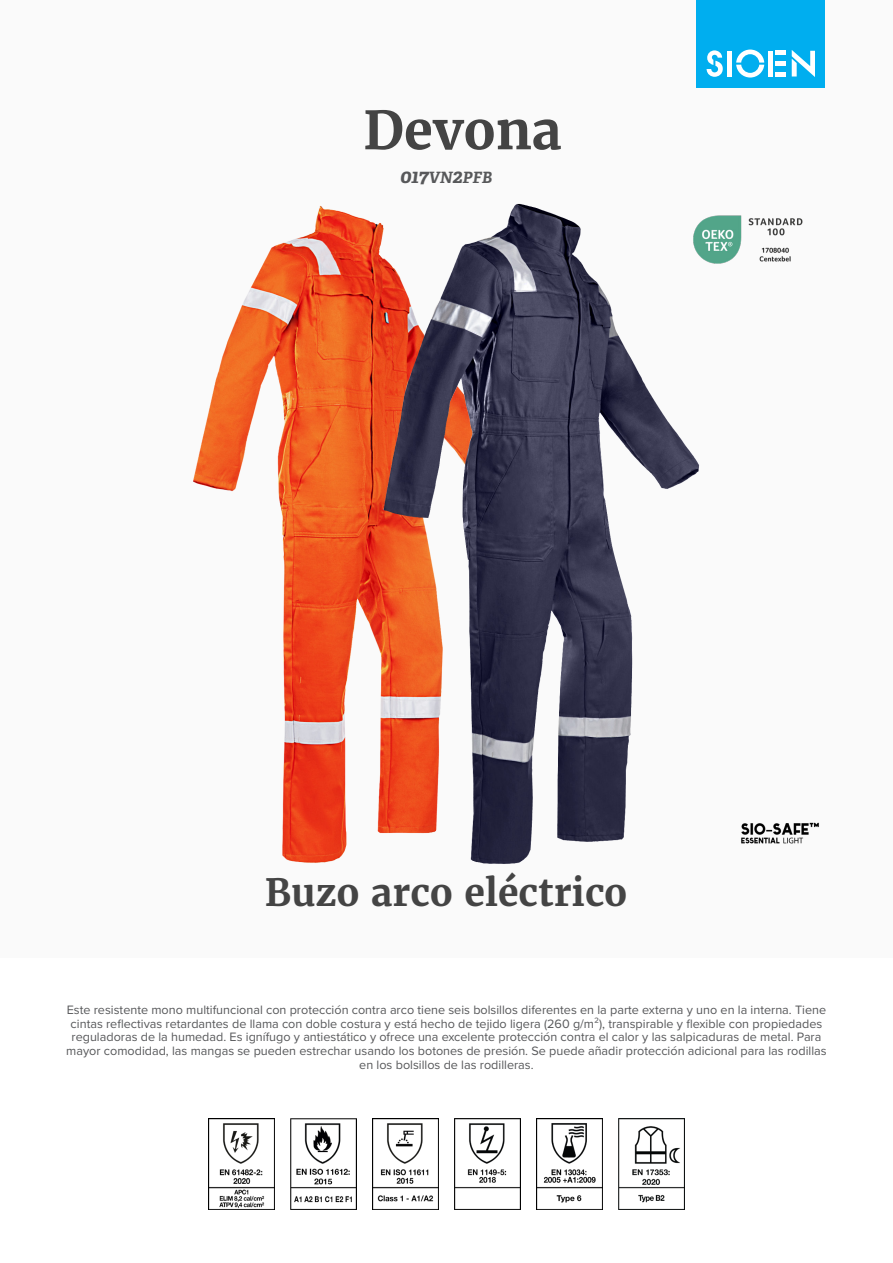
<style>
.page{position:relative;width:893px;height:1263px;background:#fff}
.page>*{position:absolute;margin:0;border:0;box-sizing:border-box;transform-origin:0 0}
.product_name{font:700 52.5px "Merriweather";color:#444}
.product_h2{font:700 37.5px "Merriweather";color:#444}
.product_ref{font:italic 700 15.6px "Adelle";color:#57585a}
.product_description{font:12.6px/13.6px "Proxima Nova";color:#57585a;text-align:center}
.s1{font-size:19.5px}
</style>
<div class="page">
<div style="left:0;top:0;width:893px;height:957px;background:#fafafa"></div>
<div style="left:697px;top:0;width:128px;height:88px;background:#00aeef"></div>
<svg style="left:707px;top:50px;width:16px;height:27px"></svg>
<svg style="left:736px;top:50px;width:28px;height:28px"></svg>
<div style="left:727px;top:51px;width:5px;height:26px;background:#fff"></div>
<div style="left:768px;top:51px;width:5px;height:26px;background:#fff"></div>
<div style="left:775px;top:72px;width:11px;height:5px;background:#fff"></div>
<div style="left:775px;top:61px;width:11px;height:5px;background:#fff"></div>
<hr style="left:775px;top:51px;width:11px;height:4px;background:#fff">
<svg style="left:792px;top:50px;width:23px;height:27px"></svg>
<img style="left:783px;top:822px;width:36px;height:22px">
<img style="left:783px;top:218px;width:20px;height:44px">
<img style="left:208px;top:1118px;width:66px;height:92px">
<img style="left:290px;top:1118px;width:67px;height:92px">
<img style="left:372px;top:1118px;width:66px;height:92px">
<img style="left:454px;top:1118px;width:67px;height:92px">
<img style="left:536px;top:1118px;width:67px;height:92px">
<img style="left:618px;top:1118px;width:67px;height:92px">
<img style="left:193px;top:238px;width:105px;height:624px">
<img style="left:298px;top:203px;width:485px;height:661px">
<p class="product_name" style="left:363px;top:97px;width:200px">Devona</p>
<p class="product_ref" style="left:400px;top:168px;width:93px"><span class="s1">017</span>VN<span class="s1">2</span>PFB</p>
<p class="product_h2" style="left:265px;top:868px;width:364px">Buzo arco eléctrico</p>
<p class="product_description" style="left:66px;top:1002px;width:762px">Este resistente mono multifuncional con protección contra arco tiene seis bolsillos diferentes en la parte externa y uno en la interna. Tiene cintas reflectivas retardantes de llama con doble costura y está hecho de tejido ligera (260 g/m²), transpirable y flexible con propiedades reguladoras de la humedad. Es ignífugo y antiestático y ofrece una excelente protección contra el calor y las salpicaduras de metal. Para mayor comodidad, las mangas se pueden estrechar usando los botones de presión. Se puede añadir protección adicional para las rodillas en los bolsillos de las rodilleras.</p>
</div>
